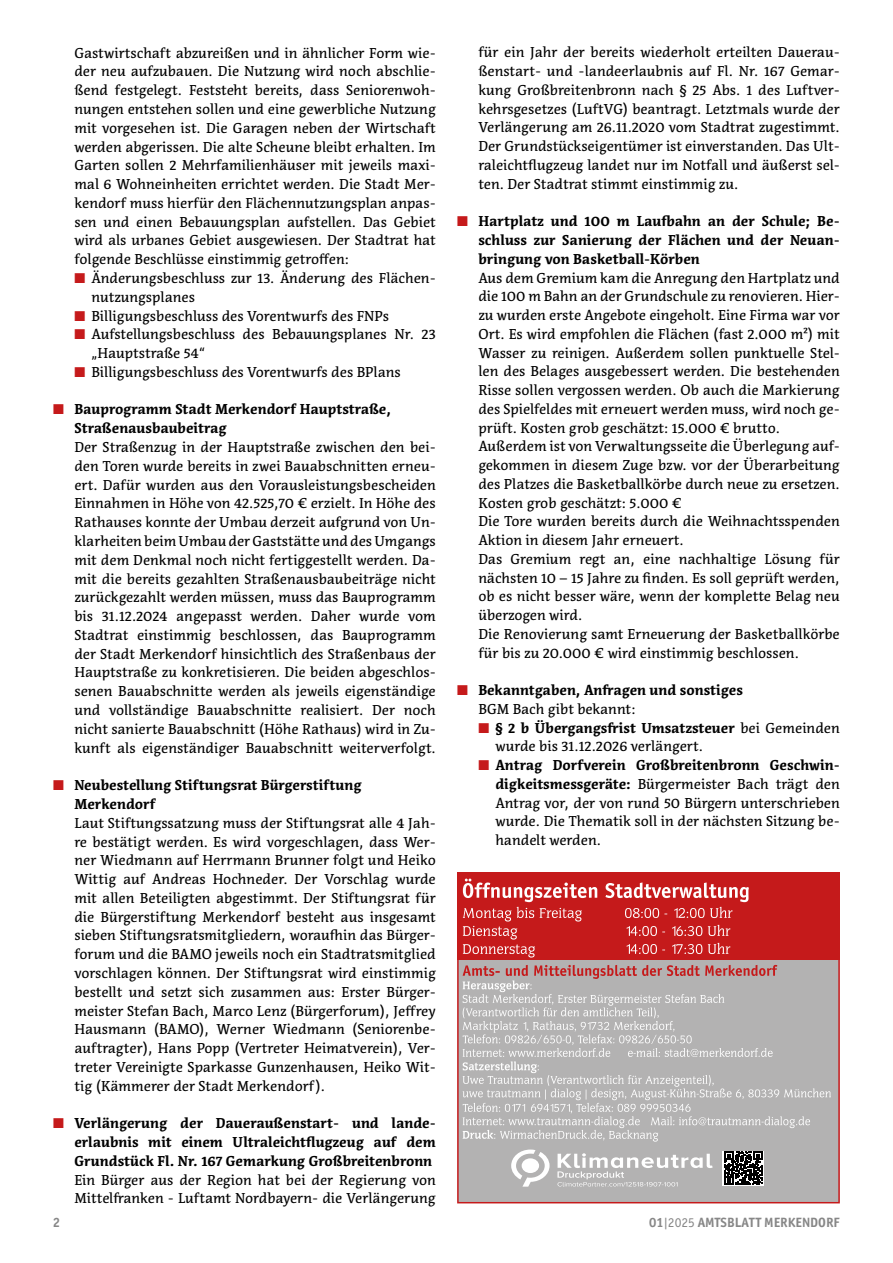
<style>
.page{position:relative;width:893px;height:1263px;background:#fff}
.page>*{position:absolute;margin:0;border:0;box-sizing:border-box;transform-origin:0 0}
.t1{font:14.25px/18.8px "Acuta";color:#000;text-align:justify}
.t2{font:700 14.25px/18.8px "Acuta";color:#000}
.t3{font:700 13.5px "Officina Sans ITC Pro";color:#878787}
.s1{color:#c51a1b}
.s2{font-weight:400}
.s3{font-weight:700}
</style>
<div class="page">
<div style="left:457px;top:878px;width:383px;height:325px;background:#b3b2b2;border:2px solid #c51a1b"></div>
<div style="left:457px;top:873px;width:383px;height:87px;background:#c51a1b"></div>
<svg style="left:463px;top:878px;width:286px;height:79px"></svg>
<svg style="left:463px;top:965px;width:368px;height:177px"></svg>
<svg style="left:511px;top:1149px;width:39px;height:38px"></svg>
<svg style="left:723px;top:1151px;width:41px;height:34px"></svg>
<svg style="left:724px;top:1152px;width:39px;height:32px"></svg>
<svg style="left:557px;top:1153px;width:156px;height:33px"></svg>
<p class="t1" style="left:74px;top:43px;width:363px">Gastwirtschaft abzureißen und in ähnlicher Form wie&shy;der neu aufzubauen. Die Nutzung wird noch abschlie&shy;ßend festgelegt. Feststeht bereits, dass Seniorenwoh&shy;nungen entstehen sollen und eine gewerbliche Nutzung mit vorgesehen ist. Die Garagen neben der Wirtschaft werden abgerissen. Die alte Scheune bleibt erhalten. Im Garten sollen 2 Mehrfamilienhäuser mit jeweils maxi&shy;mal 6 Wohneinheiten errichtet werden. Die Stadt Mer&shy;kendorf muss hierfür den Flächennutzungsplan anpas&shy;sen und einen Bebauungsplan aufstellen. Das Gebiet wird als urbanes Gebiet ausgewiesen. Der Stadtrat hat folgende Beschlüsse einstimmig getroffen:</p>
<p class="t1" style="left:91px;top:269px;width:346px;text-indent:-17px"><span class="s1">■</span> Änderungsbeschluss zur 13. Änderung des Flächen&shy;nutzungsplanes</p>
<p class="t1" style="left:74px;top:306px;width:316px"><span class="s1">■</span> Billigungsbeschluss des Vorentwurfs des FNPs</p>
<p class="t1" style="left:91px;top:325px;width:346px;text-indent:-17px"><span class="s1">■</span> Aufstellungsbeschluss des Bebauungsplanes Nr. 23 „Hauptstraße 54“</p>
<p class="t1" style="left:74px;top:363px;width:328px"><span class="s1">■</span> Billigungsbeschluss des Vorentwurfs des BPlans</p>
<p class="t2" style="left:74px;top:400px;width:318px;text-indent:-21px"><span class="s1">■</span> Bauprogramm Stadt Merkendorf Hauptstraße,<br>Straßenausbaubeitrag</p>
<p class="t1" style="left:74px;top:438px;width:363px">Der Straßenzug in der Hauptstraße zwischen den bei&shy;den Toren wurde bereits in zwei Bauabschnitten erneu&shy;ert. Dafür wurden aus den Vorausleistungsbescheiden Einnahmen in Höhe von 42.525,70 € erzielt. In Höhe des Rathauses konnte der Umbau derzeit aufgrund von Un&shy;klarheiten beim Umbau der Gaststätte und des Umgangs mit dem Denkmal noch nicht fertiggestellt werden. Da&shy;mit die bereits gezahlten Straßenausbaubeiträge nicht zurückgezahlt werden müssen, muss das Bauprogramm bis 31.12.2024 angepasst werden. Daher wurde vom Stadtrat einstimmig beschlossen, das Bauprogramm der Stadt Merkendorf hinsichtlich des Straßenbaus der Hauptstraße zu konkretisieren. Die beiden abgeschlos&shy;senen Bauabschnitte werden als jeweils eigenständige und vollständige Bauabschnitte realisiert. Der noch nicht sanierte Bauabschnitt (Höhe Rathaus) wird in Zu&shy;kunft als eigenständiger Bauabschnitt weiterverfolgt.</p>
<p class="t2" style="left:74px;top:776px;width:289px;text-indent:-21px"><span class="s1">■</span> Neubestellung Stiftungsrat Bürgerstiftung<br>Merkendorf</p>
<p class="t1" style="left:74px;top:813px;width:363px">Laut Stiftungssatzung muss der Stiftungsrat alle 4 Jah&shy;re bestätigt werden. Es wird vorgeschlagen, dass Wer&shy;ner Wiedmann auf Herrmann Brunner folgt und Heiko Wittig auf Andreas Hochneder. Der Vorschlag wurde mit allen Beteiligten abgestimmt. Der Stiftungsrat für die Bürgerstiftung Merkendorf besteht aus insgesamt sieben Stiftungsratsmitgliedern, woraufhin das Bürger&shy;forum und die BAMO jeweils noch ein Stadtratsmitglied vorschlagen können. Der Stiftungsrat wird einstimmig bestellt und setzt sich zusammen aus: Erster Bürger&shy;meister Stefan Bach, Marco Lenz (Bürgerforum), Jeffrey Hausmann (BAMO), Werner Wiedmann (Seniorenbe&shy;auftragter), Hans Popp (Vertreter Heimatverein), Ver&shy;treter Vereinigte Sparkasse Gunzenhausen, Heiko Wit&shy;tig (Kämmerer der Stadt Merkendorf).</p>
<p class="t2" style="left:74px;top:1114px;width:363px;text-align:justify;text-indent:-21px"><span class="s1">■</span> Verlängerung der Daueraußenstart- und lande&shy;erlaubnis mit einem Ultraleichtflugzeug auf dem Grundstück Fl. Nr. 167 Gemarkung Großbreitenbronn</p>
<p class="t1" style="left:74px;top:1170px;width:363px">Ein Bürger aus der Region hat bei der Regierung von<br>Mittelfranken - Luftamt Nordbayern- die Verlängerung</p>
<p class="t1" style="left:478px;top:43px;width:363px">für ein Jahr der bereits wiederholt erteilten Dauerau&shy;ßenstart- und -landeerlaubnis auf Fl. Nr. 167 Gemar&shy;kung Großbreitenbronn nach § 25 Abs. 1 des Luftver&shy;kehrsgesetzes (LuftVG) beantragt. Letztmals wurde der Verlängerung am 26.11.2020 vom Stadtrat zugestimmt.<br>Der Grundstückseigentümer ist einverstanden. Das Ult&shy;raleichtflugzeug landet nur im Notfall und äußerst sel&shy;ten. Der Stadtrat stimmt einstimmig zu.</p>
<p class="t2" style="left:478px;top:212px;width:363px;text-align:justify;text-indent:-21px"><span class="s1">■</span> Hartplatz und 100 m Laufbahn an der Schule; Be&shy;schluss zur Sanierung der Flächen und der Neuan&shy;bringung von Basketball-Körben</p>
<p class="t1" style="left:478px;top:268px;width:363px;text-align:left">Aus dem Gremium kam die Anregung den Hartplatz und die 100 m Bahn an der Grundschule zu renovieren. Hier&shy;zu wurden erste Angebote eingeholt. Eine Firma war vor Ort. Es wird empfohlen die Flächen (fast 2.000 m²) mit Wasser zu reinigen. Außerdem sollen punktuelle Stel&shy;len des Belages ausgebessert werden. Die bestehenden Risse sollen vergossen werden. Ob auch die Markierung des Spielfeldes mit erneuert werden muss, wird noch ge&shy;prüft. Kosten grob geschätzt: 15.000 € brutto.<br>Außerdem ist von Verwaltungsseite die Überlegung auf&shy;gekommen in diesem Zuge bzw. vor der Überarbeitung des Platzes die Basketballkörbe durch neue zu ersetzen.<br>Kosten grob geschätzt: 5.000 €<br>Die Tore wurden bereits durch die Weihnachtsspenden Aktion in diesem Jahr erneuert.<br>Das Gremium regt an, eine nachhaltige Lösung für nächsten 10 – 15 Jahre zu finden. Es soll geprüft werden, ob es nicht besser wäre, wenn der komplette Belag neu überzogen wird.<br>Die Renovierung samt Erneuerung der Basketballkörbe für bis zu 20.000 € wird einstimmig beschlossen.</p>
<p class="t2" style="left:478px;top:681px;width:266px;text-indent:-21px"><span class="s1">■</span> Bekanntgaben, Anfragen und sonstiges<br><span class="s2">BGM Bach gibt bekannt:</span></p>
<p class="t1" style="left:495px;top:718px;width:346px;text-indent:-17px"><span class="s1">■</span> <span class="s3">§ 2 b Übergangsfrist Umsatzsteuer</span> bei Gemeinden wurde bis 31.12.2026 verlängert.</p>
<p class="t1" style="left:495px;top:756px;width:346px;text-indent:-17px"><span class="s1">■</span> <span class="s3">Antrag Dorfverein Großbreitenbronn Geschwin&shy;digkeitsmessgeräte:</span> Bürgermeister Bach trägt den Antrag vor, der von rund 50 Bürgern unterschrieben wurde. Die Thematik soll in der nächsten Sitzung be&shy;handelt werden.</p>
<p class="t3" style="left:53px;top:1214px;width:9px">2</p>
<p class="t3" style="left:649px;top:1214px;width:192px">01<span class="s2">|2025</span> AMTSBLATT MERKENDORF</p>
</div>
